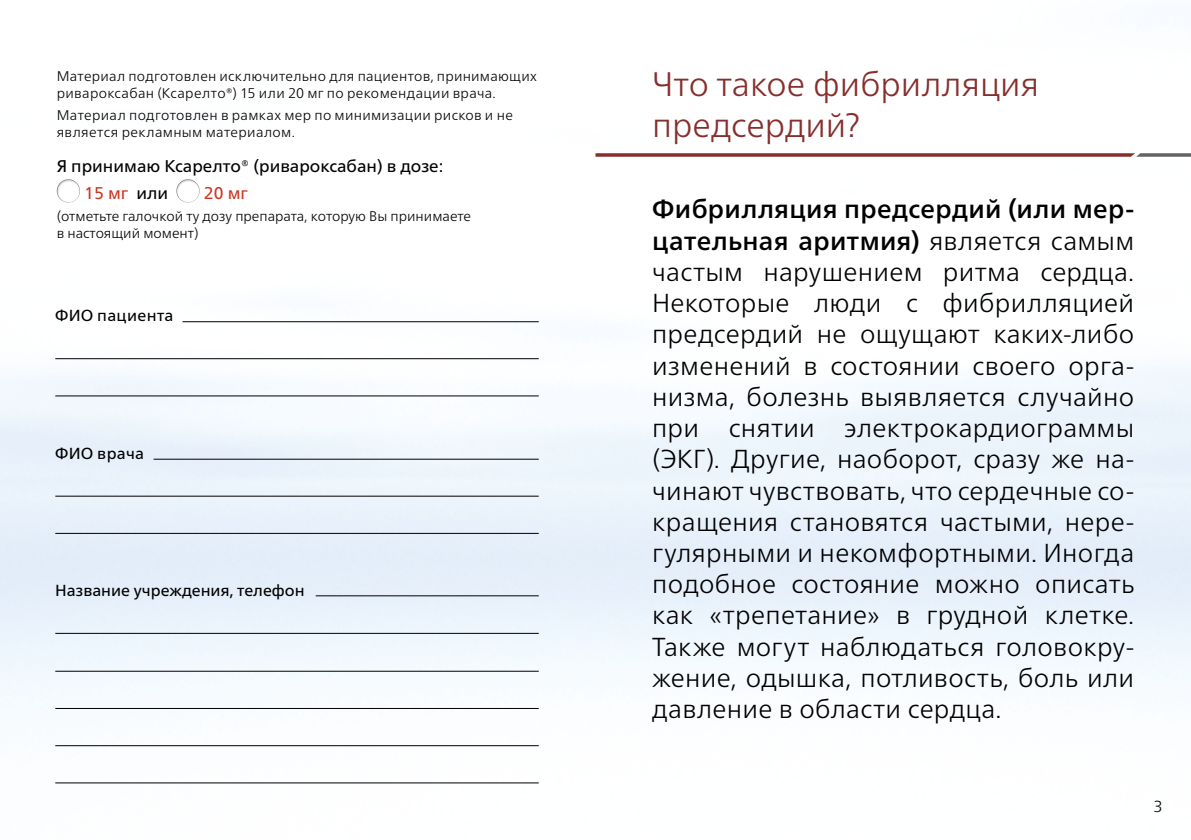
<style>
.page{position:relative;width:1191px;height:840px;background:#fff}
.page>*{position:absolute;margin:0;border:0;box-sizing:border-box;transform-origin:0 0}
.t1{font:300 34px/40.8px "Frutiger Neue";color:#862f2d}
.t2{font:300 26px/31.2px "Frutiger Neue";letter-spacing:.01em;color:#000;text-align:justify}
.t3{font:17px/26.8px "Frutiger Neue";color:#000}
.t4{font:17px "Frutiger Neue";color:#cc3421}
.t5{font:16px "Frutiger Neue";color:#000}
.t6{font:16px "Frutiger Neue";letter-spacing:.02em;color:#000}
.t7{font:300 16px "Frutiger Neue";color:#000}
.t8{font:300 14px/16.8px "Frutiger Neue";letter-spacing:.02em;color:#000}
.t9{font:300 14px/16.8px "Frutiger Neue";color:#000}
.s1{color:#cc3421}
.s2{font-weight:500}
</style>
<div class="page">
<img style="left:0;top:322px;width:1191px;height:462px">
<hr style="left:182px;top:321px;width:357px;height:1px;background:#000">
<hr style="left:55px;top:358px;width:484px;height:1px;background:#000">
<hr style="left:154px;top:458px;width:385px;height:1px;background:#000">
<hr style="left:316px;top:595px;width:223px;height:1px;background:#000">
<hr style="left:55px;top:495px;width:484px;height:1px;background:#000">
<hr style="left:55px;top:632px;width:484px;height:1px;background:#000">
<hr style="left:55px;top:670px;width:484px;height:1px;background:#000">
<hr style="left:55px;top:707px;width:484px;height:1px;background:#000">
<hr style="left:55px;top:745px;width:484px;height:1px;background:#000">
<hr style="left:55px;top:782px;width:484px;height:1px;background:#000">
<hr style="left:55px;top:532px;width:484px;height:1px;background:#000">
<hr style="left:55px;top:395px;width:484px;height:1px;background:#000">
<svg style="left:595px;top:153px;width:596px;height:4px;background:#924e4c"></svg>
<div style="left:56px;top:185px;width:27px;height:19px;background:#fff;opacity:.75"></div>
<div style="left:56px;top:176px;width:26px;height:24px;background:#000;opacity:.35"></div>
<div style="left:176px;top:185px;width:27px;height:19px;background:#fff;opacity:.75"></div>
<div style="left:176px;top:176px;width:26px;height:24px;background:#000;opacity:.35"></div>
<p class="t8" style="left:57px;top:68px;width:481px">Материал подготовлен исключительно для пациентов, принимающих ривароксабан (Ксарелто®) 15 или 20 мг по рекомендации врача.</p>
<p class="t8" style="left:57px;top:107px;width:458px">Материал подготовлен в рамках мер по минимизации рисков и не является рекламным материалом.</p>
<p class="t3" style="left:84px;top:152px;width:361px;text-indent:-28px">Я принимаю Ксарелто® (ривароксабан) в дозе:<br><span class="s1">15 мг</span> или</p>
<p class="t4" style="left:204px;top:183px;width:45px">20 мг</p>
<p class="t9" style="left:57px;top:208px;width:416px">(отметьте галочкой ту дозу препарата, которую Вы принимаете в настоящий момент)</p>
<p class="t6" style="left:55px;top:306px;width:120px">ФИО пациента</p>
<p class="t5" style="left:55px;top:444px;width:90px">ФИО врача</p>
<p class="t5" style="left:55px;top:581px;width:251px">Название учреждения, телефон</p>
<h1 class="t1" style="left:652px;top:64px;width:388px">Что такое фибрилляция предсердий?</h1>
<p class="t2" style="left:652px;top:193px;width:483px"><span class="s2">Фибрилляция предсердий (или мер&shy;цательная аритмия)</span> является самым частым нарушением ритма сердца.<br>Некоторые люди с фибрилляцией предсердий не ощущают каких-либо изменений в состоянии своего орга&shy;низма, болезнь выявляется случайно при снятии электрокардиограммы (ЭКГ). Другие, наоборот, сразу же на&shy;чинают чувствовать, что сердечные со&shy;кращения становятся частыми, нере&shy;гулярными и некомфортными. Иногда подобное состояние можно описать как «трепетание» в грудной клетке.<br>Также могут наблюдаться головокру&shy;жение, одышка, потливость, боль или давление в области сердца.</p>
<p class="t7" style="left:1153px;top:796px;width:11px">3</p>
</div>
